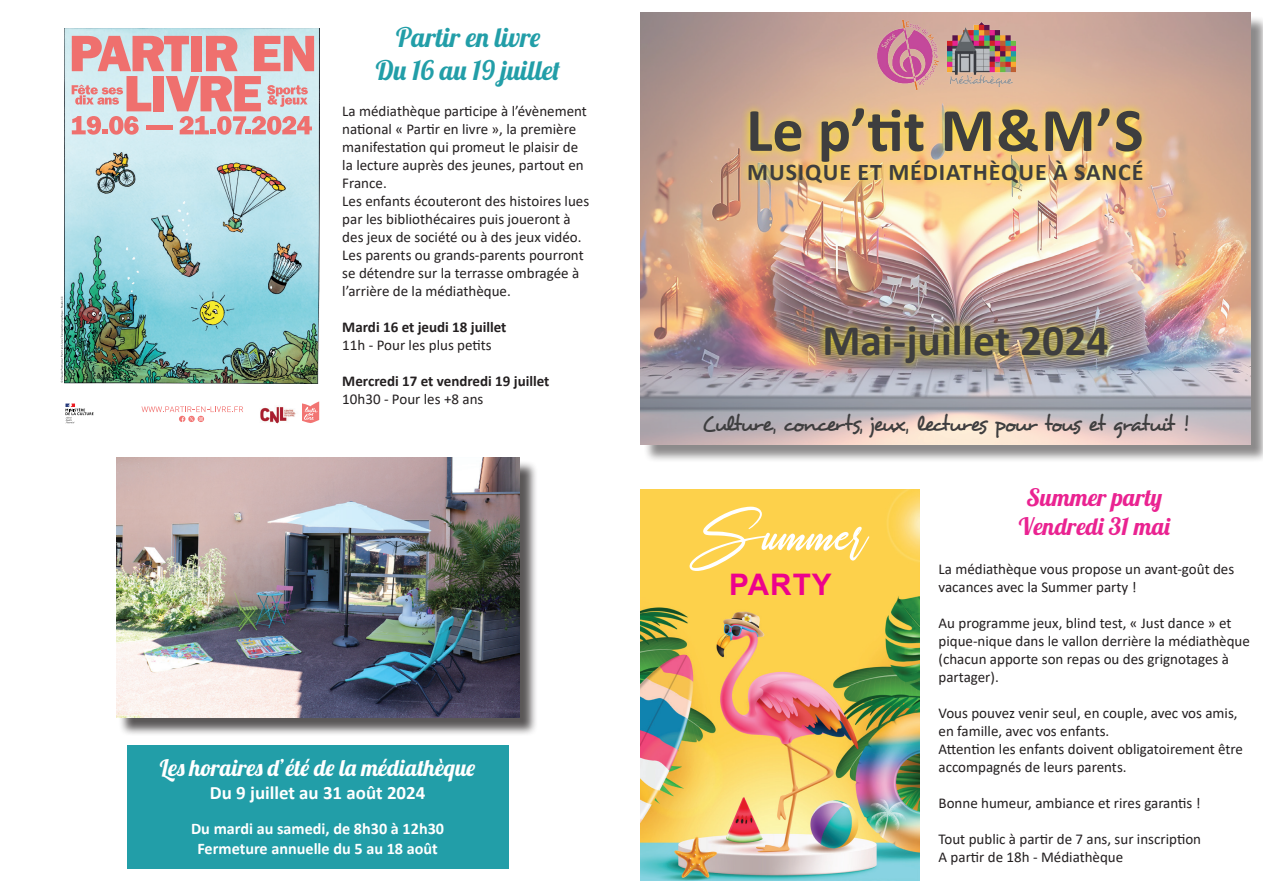
<style>
.page{position:relative;width:1263px;height:893px;background:#fff}
.page>*{position:absolute;margin:0;border:0;box-sizing:border-box;transform-origin:0 0}
.t1{font:79.2px "Rosellinda Alyamore";color:#fff}
.t2{font:700 62.25px "Calibri";color:#3e3e3f}
.t3{font:700 43.8px "Calibri";color:#3e3e3f}
.t4{font:700 29.7px "Arial";letter-spacing:.035em;color:#ed028c}
.t5{font:27px/32.4px "Lobster 1.4";color:#229ea8;text-align:center}
.t6{font:700 24px "Calibri";letter-spacing:.04em;color:#3e3e3f}
.t7{font:24px/28.8px "Lobster 1.4";letter-spacing:.01em;color:#ea2391;text-align:center}
.t8{font:22.95px "Lobster 1.4";letter-spacing:.015em;color:#fff}
.t9{font:22.5px "Desyrel";letter-spacing:-.09em;color:#3e3e3f}
.t10{font:700 18.9px "Calibri";color:#fff}
.t11{font:700 16.2px/19.5px "Calibri";color:#fff;text-align:center}
.t12{font:15px/18px "Calibri";color:#231f20}
.t13{font:700 15px "Calibri";color:#231f20}
</style>
<div class="page">
<div style="left:643px;top:15px;width:620px;height:448px;background:#231f20;opacity:.75"></div>
<img style="left:640px;top:13px;width:610px;height:431px">
<div style="left:739px;top:99px;width:412px;height:92px;background:#fff101;opacity:.75"></div>
<div style="left:817px;top:317px;width:299px;height:54px;background:#fff101;opacity:.75"></div>
<div style="left:127px;top:745px;width:382px;height:124px;background:#229ea8"></div>
<img style="left:947px;top:22px;width:68px;height:65px">
<img style="left:875px;top:18px;width:64px;height:73px">
<div style="left:118px;top:460px;width:420px;height:276px;background:#231f20;opacity:.75"></div>
<img style="left:116px;top:457px;width:403px;height:260px">
<img style="left:640px;top:489px;width:280px;height:391px">
<img style="left:65px;top:28px;width:255px;height:356px">
<svg style="left:72px;top:36px;width:242px;height:99px;background:#dfaeb0"></svg>
<svg style="left:61px;top:297px;width:3px;height:86px"></svg>
<svg style="left:302px;top:401px;width:17px;height:22px"></svg>
<svg style="left:141px;top:406px;width:102px;height:16px"></svg>
<img style="left:260px;top:406px;width:36px;height:18px">
<svg style="left:66px;top:404px;width:27px;height:19px"></svg>
<h3 class="t5" style="left:376px;top:21px;width:186px">Partir en livre<br>Du 16 au 19 juillet</h3>
<p class="t12" style="left:342px;top:101px;width:248px">La médiathèque participe à l’évènement national « Partir en livre », la première manifestation qui promeut le plaisir de la lecture auprès des jeunes, partout en France.<br>Les enfants écouteront des histoires lues par les bibliothécaires puis joueront à des jeux de société ou à des jeux vidéo.<br>Les parents ou grands-parents pourront se détendre sur la terrasse ombragée à l’arrière de la médiathèque.</p>
<p class="t13" style="left:342px;top:316px;width:166px">Mardi 16 et jeudi 18 juillet</p>
<p class="t12" style="left:342px;top:335px;width:151px">11h - Pour les plus petits</p>
<p class="t13" style="left:342px;top:370px;width:209px">Mercredi 17 et vendredi 19 juillet</p>
<p class="t12" style="left:342px;top:389px;width:143px">10h30 - Pour les +8 ans</p>
<h3 class="t8" style="left:160px;top:753px;width:317px">Les horaires d’été de la médiathèque</h3>
<p class="t10" style="left:210px;top:779px;width:217px">Du 9 juillet au 31 août 2024</p>
<p class="t11" style="left:191px;top:819px;width:255px">Du mardi au samedi, de 8h30 à 12h30<br>Fermeture annuelle du 5 au 18 août</p>
<h2 class="t2" style="left:746px;top:86px;width:399px">Le p’tit M&amp;M’S</h2>
<h3 class="t6" style="left:747px;top:155px;width:398px">MUSIQUE ET MÉDIATHÈQUE À SANCÉ</h3>
<h3 class="t3" style="left:822px;top:310px;width:288px">Mai-juillet 2024</h3>
<h3 class="t9" style="left:701px;top:409px;width:488px">Culture, concerts, jeux, lectures pour tous et gratuit !</h3>
<h1 class="t1" style="left:692px;top:490px;width:178px">Summer</h1>
<h3 class="t4" style="left:729px;top:563px;width:104px">PARTY</h3>
<h3 class="t7" style="left:1019px;top:482px;width:152px">Summer party<br>Vendredi 31 mai</h3>
<p class="t12" style="left:938px;top:560px;width:297px">La médiathèque vous propose un avant-goût des vacances avec la Summer party !</p>
<p class="t12" style="left:938px;top:614px;width:313px">Au programme jeux, blind test, « Just dance » et pique-nique dans le vallon derrière la médiathèque (chacun apporte son repas ou des grignotages à partager).</p>
<p class="t12" style="left:938px;top:704px;width:306px">Vous pouvez venir seul, en couple, avec vos amis, en famille, avec vos enfants.<br>Attention les enfants doivent obligatoirement être accompagnés de leurs parents.</p>
<p class="t12" style="left:938px;top:794px;width:264px">Bonne humeur, ambiance et rires garantis !</p>
<p class="t12" style="left:938px;top:830px;width:264px">Tout public à partir de 7 ans, sur inscription<br>A partir de 18h - Médiathèque</p>
</div>
